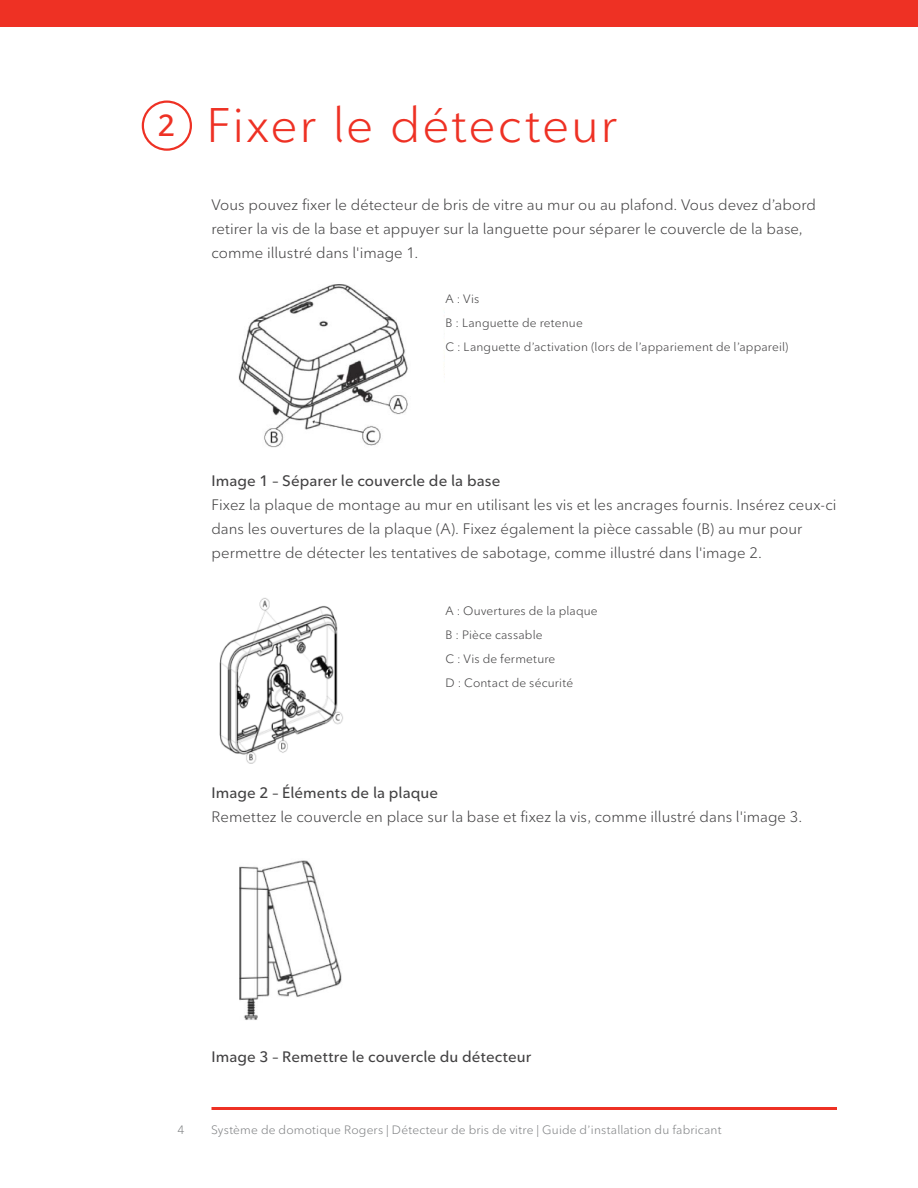
<style>
.page{position:relative;width:918px;height:1188px;background:#fff}
.page>*{position:absolute;margin:0;border:0;box-sizing:border-box;transform-origin:0 0}
.t1{font:48px "Ted Next";letter-spacing:.035em;color:#ee3124}
.t2{font:15px/24px "Ted Next";letter-spacing:.005em;color:#424142}
.t3{font:600 15px "Ted Next";letter-spacing:.005em;color:#424142}
.t4{font:12px/24px "Ted Next";letter-spacing:.015em;color:#424142}
.t5{font:12px "Ted Next";letter-spacing:.015em;color:#808284}
.s1{font-weight:600;font-size:30px}
</style>
<div class="page">
<hr style="left:212px;top:1107px;width:625px;height:3px;background:#ee3124">
<div style="left:0;top:0;width:918px;height:27px;background:#ee3124"></div>
<div style="left:142px;top:100px;width:50px;height:51px;border:2px solid #ee3124;border-radius:50%"></div>
<img style="left:238px;top:284px;width:207px;height:164px">
<img style="left:219px;top:598px;width:124px;height:166px">
<img style="left:239px;top:860px;width:103px;height:160px">
<h1 class="t1" style="left:157px;top:97px;width:461px"><span class="s1">2</span> Fixer le détecteur</h1>
<p class="t2" style="left:212px;top:192px;width:606px">Vous pouvez fixer le détecteur de bris de vitre au mur ou au plafond. Vous devez d’abord retirer la vis de la base et appuyer sur la languette pour séparer le couvercle de la base, comme illustré dans l'image 1.</p>
<p class="t4" style="left:446px;top:287px;width:345px">A : Vis<br>B : Languette de retenue<br>C : Languette d’activation (lors de l’appariement de l’appareil)</p>
<p class="t3" style="left:212px;top:471px;width:290px">Image 1 – Séparer le couvercle de la base</p>
<p class="t2" style="left:212px;top:492px;width:627px">Fixez la plaque de montage au mur en utilisant les vis et les ancrages fournis. Insérez ceux-ci dans les ouvertures de la plaque (A). Fixez également la pièce cassable (B) au mur pour permettre de détecter les tentatives de sabotage, comme illustré dans l'image 2.</p>
<p class="t4" style="left:446px;top:599px;width:154px">A : Ouvertures de la plaque<br>B : Pièce cassable<br>C : Vis de fermeture<br>D : Contact de sécurité</p>
<p class="t3" style="left:212px;top:783px;width:228px">Image 2 – Éléments de la plaque</p>
<p class="t2" style="left:212px;top:804px;width:592px">Remettez le couvercle en place sur la base et fixez la vis, comme illustré dans l'image 3.</p>
<p class="t3" style="left:212px;top:1047px;width:321px">Image 3 – Remettre le couvercle du détecteur</p>
<p class="t5" style="left:178px;top:1123px;width:8px">4</p>
<p class="t5" style="left:211px;top:1123px;width:512px">Système de domotique Rogers | Détecteur de bris de vitre | Guide d’installation du fabricant</p>
</div>
